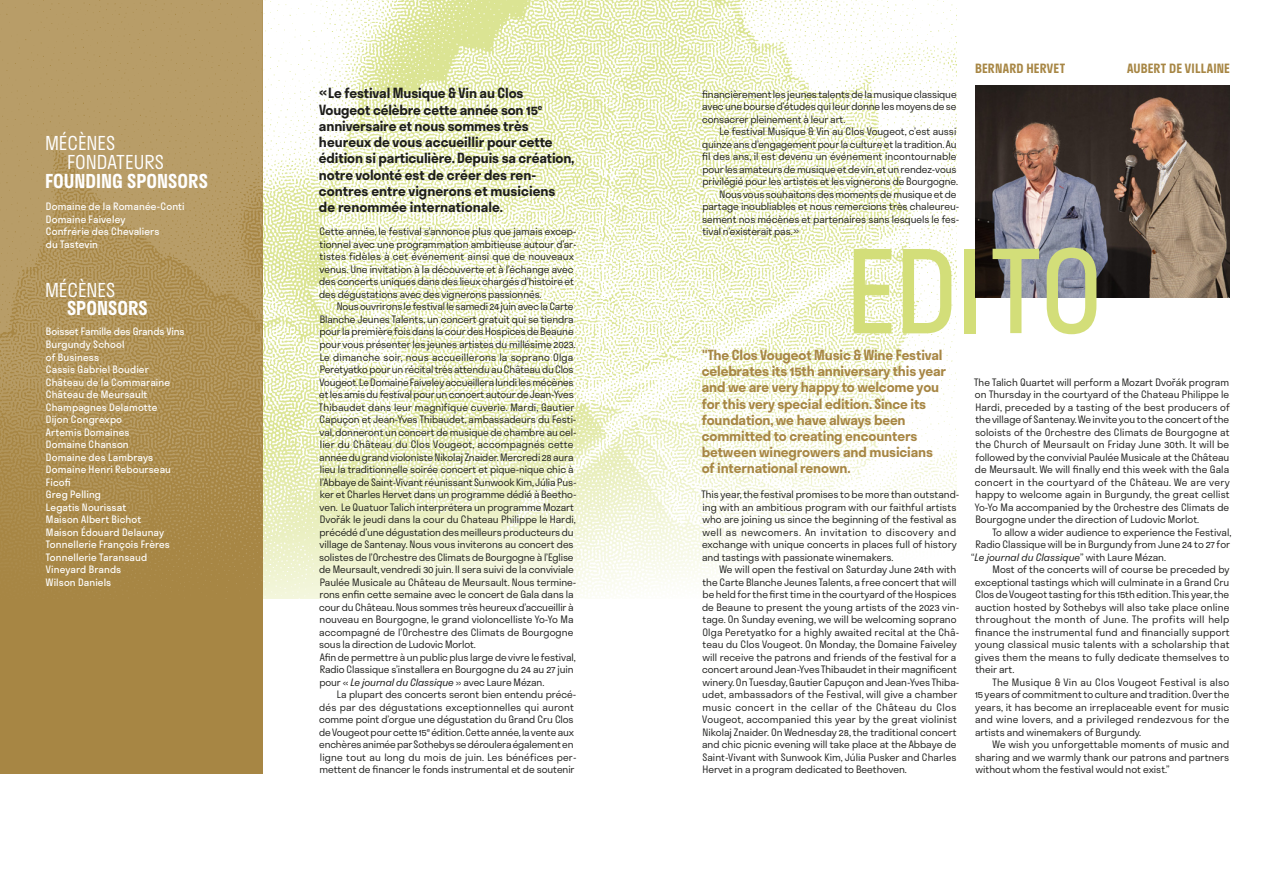
<style>
.page{position:relative;width:1276px;height:886px;background:#fff}
.page>*{position:absolute;margin:0;border:0;box-sizing:border-box;transform-origin:0 0}
.t1{font:112.5px "Stratos";letter-spacing:-.01em;color:#d3de79}
.t2{font:300 18.75px/18.8px "Stratos";color:#fff}
.t3{font:600 18.75px "Stratos";color:#fff}
.t4{font:600 13.75px/16.2px "Stratos";letter-spacing:-.01em;color:#1d1d1b}
.t5{font:600 13.75px/16px "Stratos";letter-spacing:-.01em;color:#a78644}
.t6{font:600 12.5px "Stratos";letter-spacing:.015em;color:#a78644}
.t7{font:300 10px/12.5px "Stratos";color:#1d1d1b}
.t8{font:10px/12.5px "Stratos";letter-spacing:.01em;color:#fff}
.t9{font:300 10px "Stratos";letter-spacing:.02em;color:#1d1d1b}
.t10{font:300 10px "Stratos";letter-spacing:.025em;color:#1d1d1b}
.t11{font:300 10px "Stratos";letter-spacing:.03em;color:#1d1d1b}
.t12{font:italic 300 10px "Stratos";color:#1d1d1b}
.s1{font-style:italic}
.s2{font-style:normal}
</style>
<div class="page">
<img style="left:262px;top:0;width:695px;height:598px">
<img style="left:975px;top:85px;width:255px;height:213px">
<svg style="left:0;top:0;width:262px;height:773px;background:#ae9054"></svg>
<h2 class="t2" style="left:67px;top:133px;width:99px;text-indent:-22px">MÉCÈNES<br>FONDATEURS</h2>
<h2 class="t3" style="left:45px;top:166px;width:164px">FOUNDING SPONSORS</h2>
<p class="t4" style="left:319px;top:85px;width:257px">«Le festival Musique &amp; Vin au Clos Vougeot célèbre cette année son 15<sup>e </sup>anniversaire et nous sommes très heureux de vous accueillir pour cette édition si particulière. Depuis sa création, notre volonté est de créer des ren&shy;contres entre vignerons et musiciens</p>
<p class="t8" style="left:46px;top:200px;width:140px">Domaine de la Romanée-Conti</p>
<h3 class="t4" style="left:319px;top:198px;width:185px">de renommée internationale.</h3>
<p class="t8" style="left:46px;top:213px;width:115px">Domaine Faiveley<br>Confrérie des Chevaliers du Tastevin</p>
<p class="t7" style="left:319px;top:225px;width:259px">Cette année, le festival s’annonce plus que jamais excep&shy;tionnel avec une programmation ambitieuse autour d’ar&shy;tistes fidèles à cet événement ainsi que de nouveaux venus. Une invitation à la découverte et à l’échange avec des concerts uniques dans des lieux chargés d’histoire et des dégustations avec des vignerons passionnés.</p>
<p class="t7" style="left:319px;top:300px;width:259px;text-indent:18px">Nous ouvrirons le festival le samedi 24 juin avec la Carte Blanche Jeunes Talents, un concert gratuit qui se tiendra pour la première fois dans la cour des Hospices de Beaune pour vous présenter les jeunes artistes du millésime 2023.<br>Le dimanche soir, nous accueillerons la soprano Olga Peretyatko pour un récital très attendu au Château du Clos Vougeot. Le Domaine Faiveley accueillera lundi les mécènes et les amis du festival pour un concert autour de Jean-Yves Thibaudet dans leur magnifique cuverie. Mardi, Gautier Capuçon et Jean-Yves Thibaudet, ambassadeurs du Festi&shy;val, donneront un concert de musique de chambre au cel&shy;lier du Château du Clos Vougeot, accompagnés cette année du grand violoniste Nikolaj Znaider. Mercredi 28 aura lieu la traditionnelle soirée concert et pique-nique chic à l’Abbaye de Saint-Vivant réunissant Sunwook Kim, Júlia Pus&shy;ker et Charles Hervet dans un programme dédié à Beetho&shy;ven. Le Quatuor Talich interprétera un programme Mozart Dvořák le jeudi dans la cour du Chateau Philippe le Hardi, précédé d’une dégustation des meilleurs producteurs du village de Santenay. Nous vous inviterons au concert des solistes de l’Orchestre des Climats de Bourgogne à l’Eglise de Meursault, vendredi 30 juin. Il sera suivi de la conviviale Paulée Musicale au Château de Meursault. Nous termine&shy;rons enfin cette semaine avec le concert de Gala dans la cour du Château. Nous sommes très heureux d’accueillir à nouveau en Bourgogne, le grand violoncelliste Yo-Yo Ma accompagné de l’Orchestre des Climats de Bourgogne sous la direction de Ludovic Morlot.<br>Afin de permettre à un public plus large de vivre le festival, Radio Classique s’installera en Bourgogne du 24 au 27 juin pour « <span class="s1">Le journal du Classique</span> » avec Laure Mézan.</p>
<p class="t7" style="left:319px;top:688px;width:259px;text-indent:17px">La plupart des concerts seront bien entendu précé&shy;dés par des dégustations exceptionnelles qui auront comme point d’orgue une dégustation du Grand Cru Clos de Vougeot pour cette 15<sup>e</sup> édition. Cette année, la vente aux enchères animée par Sothebys se déroulera également en ligne tout au long du mois de juin. Les bénéfices per&shy;mettent de financer le fonds instrumental et de soutenir</p>
<h2 class="t2" style="left:45px;top:280px;width:72px">MÉCÈNES</h2>
<h2 class="t3" style="left:67px;top:293px;width:82px">SPONSORS</h2>
<p class="t8" style="left:46px;top:325px;width:140px">Boisset Famille des Grands Vins<br>Burgundy School<br>of Business<br>Cassis Gabriel Boudier<br>Château de la Commaraine<br>Château de Meursault<br>Champagnes Delamotte<br>Dijon Congrexpo<br>Artemis Domaines<br>Domaine Chanson<br>Domaine des Lambrays<br>Domaine Henri Rebourseau<br>Ficofi<br>Greg Pelling<br>Legatis Nourissat<br>Maison Albert Bichot<br>Maison Édouard Delaunay<br>Tonnellerie François Frères<br>Tonnellerie Taransaud<br>Vineyard Brands<br>Wilson Daniels</p>
<p class="t7" style="left:702px;top:88px;width:256px;text-align:justify">financièrement les jeunes talents de la musique classique avec une bourse d’études qui leur donne les moyens de se consacrer pleinement à leur art.</p>
<p class="t7" style="left:719px;top:125px;width:238px">Le festival Musique &amp; Vin au Clos Vougeot, c’est aussi</p>
<p class="t7" style="left:702px;top:138px;width:256px">quinze ans d’engagement pour la culture et la tradition. Au</p>
<p class="t7" style="left:702px;top:150px;width:256px">fil des ans, il est devenu un événement incontournable</p>
<p class="t7" style="left:702px;top:163px;width:255px">pour les amateurs de musique et de vin, et un rendez-vous</p>
<p class="t7" style="left:702px;top:175px;width:257px">privilégié pour les artistes et les vignerons de Bourgogne.</p>
<p class="t7" style="left:719px;top:188px;width:238px">Nous vous souhaitons des moments de musique et de</p>
<p class="t7" style="left:702px;top:200px;width:258px">partage inoubliables et nous remercions très chaleureu-</p>
<p class="t7" style="left:702px;top:213px;width:259px">sement nos mécènes et partenaires sans lesquels le fes-</p>
<p class="t7" style="left:702px;top:225px;width:98px">tival n’existerait pas.»</p>
<p class="t6" style="left:975px;top:58px;width:92px">BERNARD HERVET</p>
<p class="t6" style="left:1127px;top:58px;width:104px">AUBERT DE VILLAINE</p>
<h1 class="t1" style="left:845px;top:202px;width:260px">EDITO</h1>
<p class="t5" style="left:702px;top:347px;width:246px">"The Clos Vougeot Music &amp; Wine Festival celebrates its 15th anniversary this year and we are very happy to welcome you for this very special edition. Since its foundation, we have always been committed to creating encounters between winegrowers and musicians of international renown.</p>
<p class="t7" style="left:701px;top:488px;width:259px">This year, the festival promises to be more than outstand&shy;ing with an ambitious program with our faithful artists who are joining us since the beginning of the festival as well as newcomers. An invitation to discovery and exchange with unique concerts in places full of history and tastings with passionate winemakers.</p>
<p class="t7" style="left:702px;top:563px;width:259px;text-indent:17px">We will open the festival on Saturday June 24th with the Carte Blanche Jeunes Talents, a free concert that will be held for the first time in the courtyard of the Hospices de Beaune to present the young artists of the 2023 vin&shy;tage. On Sunday evening, we will be welcoming soprano Olga Peretyatko for a highly awaited recital at the Châ&shy;teau du Clos Vougeot. On Monday, the Domaine Faiveley will receive the patrons and friends of the festival for a concert around Jean-Yves Thibaudet in their magnificent winery. On Tuesday, Gautier Capuçon and Jean-Yves Thiba&shy;udet, ambassadors of the Festival, will give a chamber music concert in the cellar of the Château du Clos Vougeot, accompanied this year by the great violinist Nikolaj Znaider. On Wednesday 28, the traditional concert and chic picnic evening will take place at the Abbaye de Saint-Vivant with Sunwook Kim, Júlia Pusker and Charles Hervet in a program dedicated to Beethoven.</p>
<p class="t7" style="left:974px;top:375px;width:257px;text-align:justify">The Talich Quartet will perform a Mozart Dvořák program on Thursday in the courtyard of the Chateau Philippe le Hardi, preceded by a tasting of the best producers of the village of Santenay. We invite you to the concert of the soloists of the Orchestre des Climats de Bourgogne at the Church of Meursault on Friday June 30th. It will be followed by the convivial Paulée Musicale at the Château de Meursault. We will finally end this week with the Gala concert in the courtyard of the Château. We are very happy to welcome again in Burgundy, the great cellist Yo-Yo Ma accompanied by the Orchestre des Climats de Bourgogne under the direction of Ludovic Morlot.</p>
<p class="t7" style="left:992px;top:525px;width:240px">To allow a wider audience to experience the Festival,</p>
<p class="t7" style="left:975px;top:538px;width:256px">Radio Classique will be in Burgundy from June 24 to 27 for</p>
<p class="t12" style="left:971px;top:549px;width:196px"><span class="s2">“</span>Le journal du Classique<span class="s2">” with Laure Mézan.</span></p>
<p class="t7" style="left:992px;top:563px;width:239px">Most of the concerts will of course be preceded by</p>
<p class="t7" style="left:975px;top:575px;width:256px">exceptional tastings which will culminate in a Grand Cru</p>
<p class="t7" style="left:975px;top:588px;width:255px">Clos de Vougeot tasting for this 15th edition. This year, the</p>
<p class="t7" style="left:975px;top:600px;width:256px">auction hosted by Sothebys will also take place online</p>
<p class="t11" style="left:975px;top:611px;width:255px">throughout the month of June. The profits will help</p>
<p class="t7" style="left:975px;top:625px;width:256px">finance the instrumental fund and financially support</p>
<p class="t9" style="left:975px;top:636px;width:256px">young classical music talents with a scholarship that</p>
<p class="t7" style="left:975px;top:650px;width:256px">gives them the means to fully dedicate themselves to</p>
<p class="t7" style="left:975px;top:663px;width:41px">their art.</p>
<p class="t9" style="left:992px;top:674px;width:238px">The Musique &amp; Vin au Clos Vougeot Festival is also</p>
<p class="t7" style="left:975px;top:688px;width:256px">15 years of commitment to culture and tradition. Over the</p>
<p class="t7" style="left:975px;top:700px;width:255px">years, it has become an irreplaceable event for music</p>
<p class="t10" style="left:975px;top:711px;width:256px">and wine lovers, and a privileged rendezvous for the</p>
<p class="t7" style="left:975px;top:725px;width:168px">artists and winemakers of Burgundy.</p>
<p class="t7" style="left:992px;top:738px;width:238px">We wish you unforgettable moments of music and</p>
<p class="t7" style="left:975px;top:750px;width:256px">sharing and we warmly thank our patrons and partners</p>
<p class="t7" style="left:975px;top:763px;width:196px">without whom the festival would not exist.”</p>
</div>
